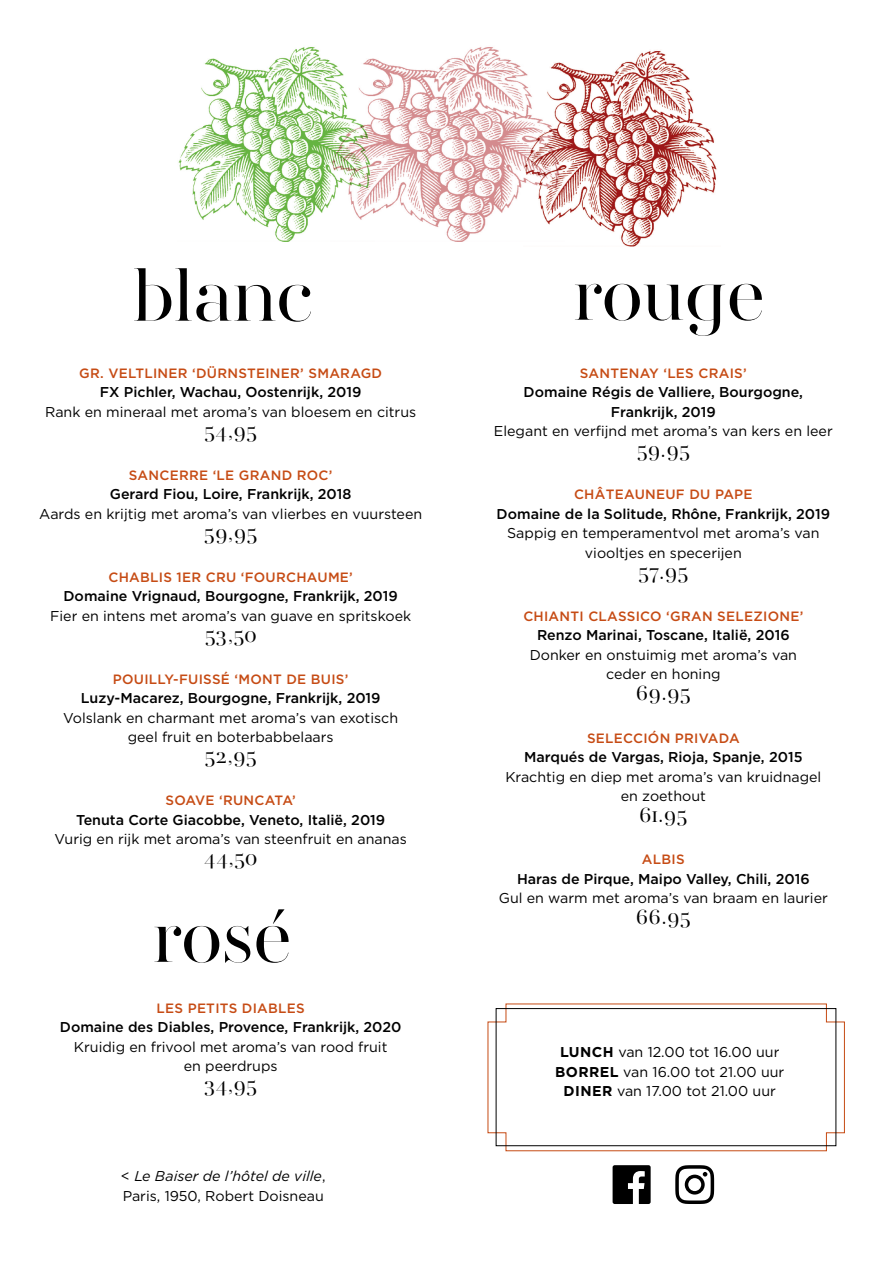
<style>
.page{position:relative;width:893px;height:1263px;background:#fff}
.page>*{position:absolute;margin:0;border:0;box-sizing:border-box;transform-origin:0 0}
.t1{font:300 77.85px "AW Conqueror Didot";color:#000}
.t2{font:21px "AW Conqueror Std Didot";color:#000}
.t3{font:14.25px/19.5px "Gotham HTF";color:#000;text-align:center}
.t4{font:500 14.25px/19.5px "Gotham HTF";color:#000;text-align:center}
.t5{font:500 13.5px "Gotham HTF";letter-spacing:.02em;color:#c64b14}
.s1{font-style:italic}
.s2{font-weight:700}
</style>
<div class="page">
<img style="left:564px;top:51px;width:153px;height:196px">
<img style="left:178px;top:47px;width:153px;height:195px">
<img style="left:331px;top:47px;width:233px;height:195px">
<svg style="left:487px;top:1003px;width:358px;height:148px"></svg>
<div style="left:496px;top:1008px;width:340px;height:138px;border:1px solid #000"></div>
<svg style="left:613px;top:1165px;width:38px;height:39px"></svg>
<svg style="left:675px;top:1165px;width:39px;height:39px"></svg>
<h1 class="t1" style="left:132px;top:235px;width:184px">blanc</h1>
<p class="t5" style="left:79px;top:365px;width:304px">GR. VELTLINER ‘DÜRNSTEINER’ SMARAGD</p>
<p class="t4" style="left:100px;top:382px;width:263px">FX Pichler, Wachau, Oostenrijk, 2019</p>
<p class="t3" style="left:45px;top:401px;width:373px">Rank en mineraal met aroma’s van bloesem en citrus</p>
<h2 class="t2" style="left:204px;top:420px;width:54px">54,95</h2>
<p class="t5" style="left:129px;top:467px;width:205px">SANCERRE ‘LE GRAND ROC’</p>
<p class="t4" style="left:110px;top:484px;width:243px">Gerard Fiou, Loire, Frankrijk, 2018</p>
<p class="t3" style="left:39px;top:503px;width:385px">Aards en krijtig met aroma’s van vlierbes en vuursteen</p>
<h2 class="t2" style="left:204px;top:522px;width:55px">59,95</h2>
<p class="t5" style="left:108px;top:569px;width:246px">CHABLIS 1ER CRU ‘FOURCHAUME’</p>
<p class="t4" style="left:64px;top:586px;width:336px">Domaine Vrignaud, Bourgogne, Frankrijk, 2019</p>
<p class="t3" style="left:50px;top:605px;width:363px">Fier en intens met aroma’s van guave en spritskoek</p>
<h2 class="t2" style="left:205px;top:624px;width:53px">53,50</h2>
<p class="t5" style="left:113px;top:671px;width:237px">POUILLY-FUISSÉ ‘MONT DE BUIS’</p>
<p class="t4" style="left:81px;top:688px;width:301px">Luzy-Macarez, Bourgogne, Frankrijk, 2019</p>
<p class="t3" style="left:63px;top:707px;width:336px">Volslank en charmant met aroma’s van exotisch geel fruit en boterbabbelaars</p>
<h2 class="t2" style="left:204px;top:746px;width:54px">52,95</h2>
<p class="t5" style="left:166px;top:793px;width:132px">SOAVE ‘RUNCATA’</p>
<p class="t4" style="left:76px;top:809px;width:311px">Tenuta Corte Giacobbe, Veneto, Italië, 2019</p>
<p class="t3" style="left:54px;top:829px;width:354px">Vurig en rijk met aroma’s van steenfruit en ananas</p>
<h2 class="t2" style="left:204px;top:848px;width:55px">44,50</h2>
<h1 class="t1" style="left:152px;top:876px;width:142px">rosé</h1>
<p class="t5" style="left:157px;top:1000px;width:150px">LES PETITS DIABLES</p>
<p class="t4" style="left:60px;top:1017px;width:343px">Domaine des Diables, Provence, Frankrijk, 2020</p>
<p class="t3" style="left:74px;top:1037px;width:315px">Kruidig en frivool met aroma’s van rood fruit en peerdrups</p>
<h2 class="t2" style="left:204px;top:1075px;width:55px">34,95</h2>
<p class="t3" style="left:121px;top:1166px;width:206px;text-align:left">&lt; <span class="s1">Le Baiser de l’hôtel de ville</span>,<br>Paris, 1950, Robert Doisneau</p>
<h1 class="t1" style="left:573px;top:234px;width:195px">rouge</h1>
<p class="t5" style="left:580px;top:365px;width:168px">SANTENAY ‘LES CRAIS’</p>
<p class="t4" style="left:524px;top:382px;width:281px">Domaine Régis de Valliere, Bourgogne,<br>Frankrijk, 2019</p>
<p class="t3" style="left:494px;top:421px;width:340px">Elegant en verfijnd met aroma’s van kers en leer</p>
<h2 class="t2" style="left:637px;top:440px;width:55px">59.95</h2>
<p class="t5" style="left:574px;top:487px;width:180px">CHÂTEAUNEUF DU PAPE</p>
<p class="t4" style="left:497px;top:503px;width:335px">Domaine de la Solitude, Rhône, Frankrijk, 2019</p>
<p class="t3" style="left:507px;top:523px;width:314px">Sappig en temperamentvol met aroma’s van viooltjes en specerijen</p>
<h2 class="t2" style="left:638px;top:561px;width:52px">57.95</h2>
<p class="t5" style="left:523px;top:608px;width:282px">CHIANTI CLASSICO ‘GRAN SELEZIONE’</p>
<p class="t4" style="left:537px;top:625px;width:254px">Renzo Marinai, Toscane, Italië, 2016</p>
<p class="t3" style="left:530px;top:644px;width:269px">Donker en onstuimig met aroma’s van ceder en honing</p>
<h2 class="t2" style="left:636px;top:683px;width:56px">69.95</h2>
<p class="t5" style="left:587px;top:730px;width:154px">SELECCIÓN PRIVADA</p>
<p class="t4" style="left:524px;top:747px;width:280px">Marqués de Vargas, Rioja, Spanje, 2015</p>
<p class="t3" style="left:505px;top:767px;width:318px">Krachtig en diep met aroma’s van kruidnagel en zoethout</p>
<h2 class="t2" style="left:639px;top:805px;width:50px">61.95</h2>
<p class="t5" style="left:642px;top:852px;width:44px">ALBIS</p>
<p class="t4" style="left:517px;top:868px;width:294px">Haras de Pirque, Maipo Valley, Chili, 2016</p>
<p class="t3" style="left:499px;top:888px;width:331px">Gul en warm met aroma’s van braam en laurier</p>
<h2 class="t2" style="left:636px;top:907px;width:56px">66.95</h2>
<p class="t3" style="left:555px;top:1042px;width:231px"><span class="s2">LUNCH</span> van 12.00 tot 16.00 uur<br><span class="s2">BORREL</span> van 16.00 tot 21.00 uur<br><span class="s2">DINER</span> van 17.00 tot 21.00 uur</p>
</div>
